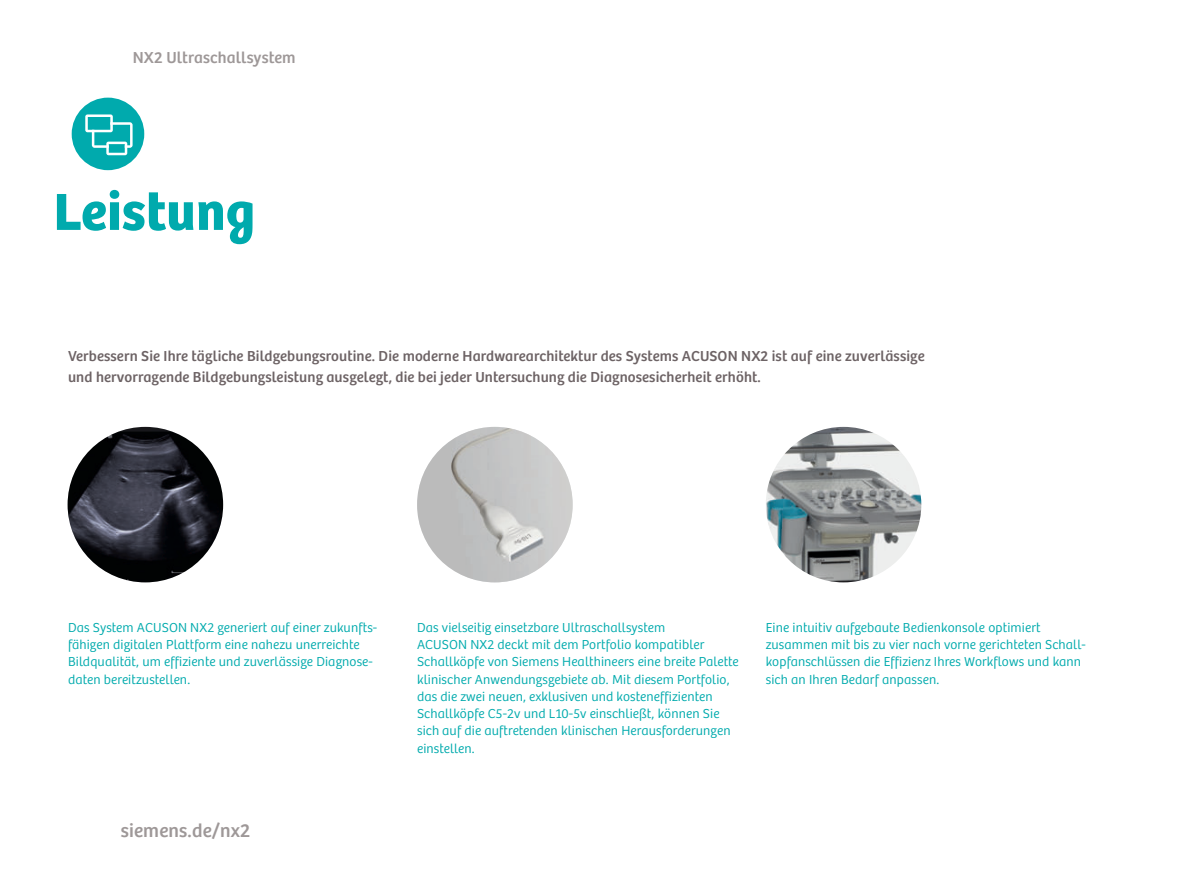
<style>
.page{position:relative;width:1191px;height:893px;background:#fff}
.page>*{position:absolute;margin:0;border:0;box-sizing:border-box;transform-origin:0 0}
.t1{font:54px "Bree SH Headline Regular";letter-spacing:.01em;color:#00aaad}
.t2{font:19.5px "Bree SH Text Regular";letter-spacing:.01em;color:#9e9898}
.t3{font:16.5px "Bree SH Text Regular";letter-spacing:.01em;color:#9e9898}
.t4{font:15px/21px "Bree SH Text Regular";letter-spacing:.01em;color:#6d6365}
.t5{font:13.5px/17.2px "Bree SH Text Light";letter-spacing:.01em;color:#00aaad}
.s1{font-family:"Bree SH Text Light";color:#fff}
</style>
<div class="page">
<div style="left:72px;top:98px;width:72px;height:72px;background:#00aaad;border-radius:50%"></div>
<svg style="left:85px;top:114px;width:48px;height:41px"></svg>
<div style="left:62px;top:814px;width:32px;height:32px;border:1px solid #fff;border-radius:50%"></div>
<img style="left:68px;top:427px;width:155px;height:155px;border-radius:78px">
<img style="left:417px;top:427px;width:155px;height:155px;border-radius:78px">
<img style="left:765px;top:427px;width:156px;height:155px;border-radius:78px">
<p class="t3" style="left:68px;top:49px;width:229px"><span class="s1">ACUSON</span> NX2 Ultraschallsystem</p>
<h1 class="t1" style="left:54px;top:190px;width:203px">Leistung</h1>
<p class="t4" style="left:68px;top:346px;width:858px">Verbessern Sie Ihre tägliche Bildgebungsroutine. Die moderne Hardwarearchitektur des Systems ACUSON NX2 ist auf eine zuverlässige und hervorragende Bildgebungsleistung ausgelegt, die bei jeder Untersuchung die Diagnosesicherheit erhöht.</p>
<p class="t5" style="left:68px;top:620px;width:311px">Das System ACUSON NX2 generiert auf einer zukunfts&shy;fähigen digitalen Plattform eine nahezu unerreichte Bildqualität, um effiziente und zuverlässige Diagnose&shy;daten bereitzustellen.</p>
<p class="t5" style="left:417px;top:620px;width:323px">Das vielseitig einsetzbare Ultraschallsystem<br>ACUSON NX2 deckt mit dem Portfolio kompatibler Schallköpfe von Siemens Healthineers eine breite Palette klinischer Anwendungsgebiete ab. Mit diesem Portfolio, das die zwei neuen, exklusiven und kosteneffizienten Schallköpfe C5-2v und L10-5v einschließt, können Sie sich auf die auftretenden klinischen Herausforderungen einstellen.</p>
<p class="t5" style="left:765px;top:620px;width:321px">Eine intuitiv aufgebaute Bedienkonsole optimiert zusammen mit bis zu vier nach vorne gerichteten Schall&shy;kopfanschlüssen die Effizienz Ihres Workflows und kann sich an Ihren Bedarf anpassen.</p>
<h2 class="t2" style="left:121px;top:820px;width:131px">siemens.de/nx2</h2>
</div>
